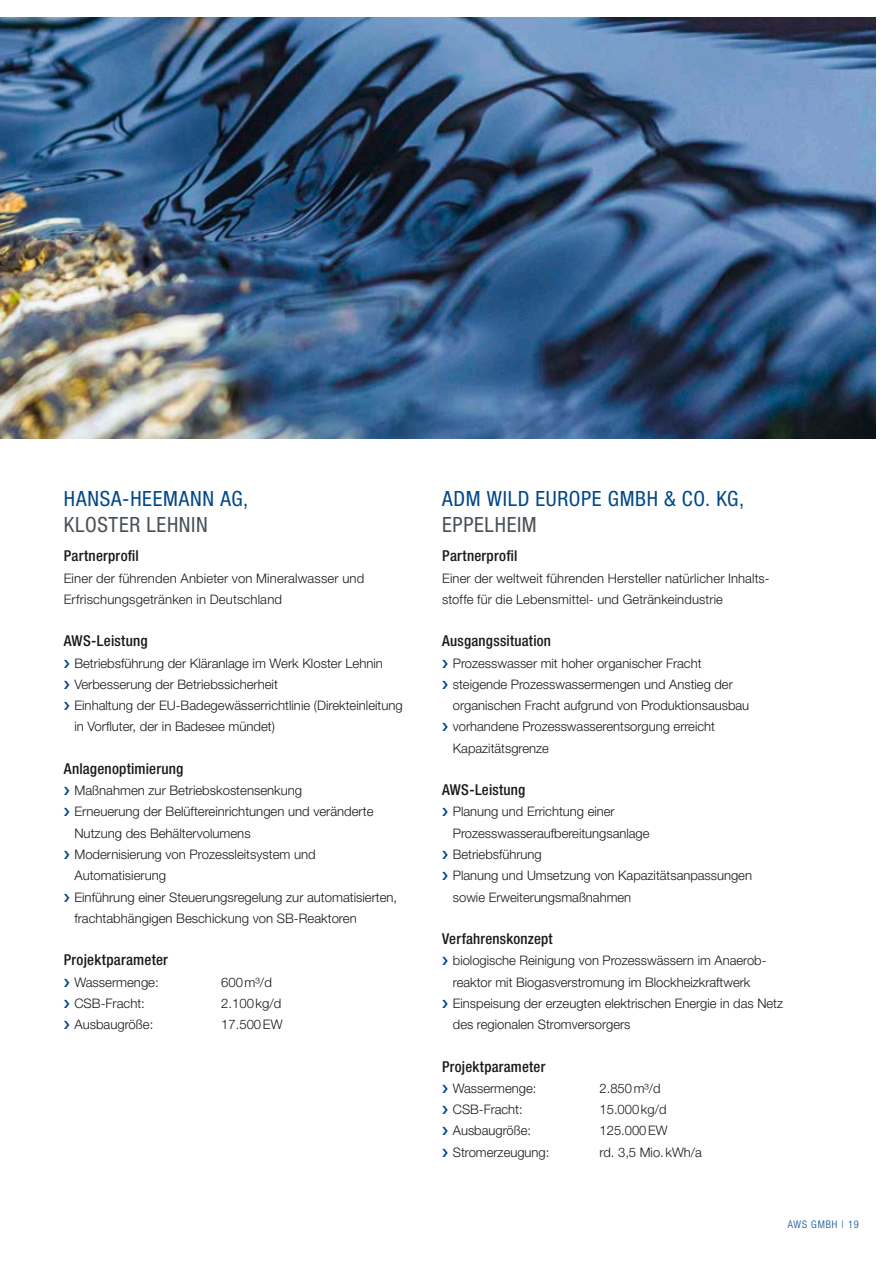
<style>
.page{position:relative;width:893px;height:1263px;background:#fff}
.page>*{position:absolute;margin:0;border:0;box-sizing:border-box;transform-origin:0 0}
.H2-P___GW-Blau{font:condensed 21px/25.5px "Helvetica Neue LT Pro";letter-spacing:.03em;color:#00488b}
.H3-P___schwarz{font:500 condensed 15px "Helvetica Neue LT Pro";letter-spacing:.015em;color:#1a1918}
.B2-P___schwarz_linksb{font:300 13.2px/21.3px "Helvetica Neue LT Pro";color:#1a1918}
.t1{font:300 condensed 10.5px "Helvetica Neue LT Pro";letter-spacing:.08em;color:#00488b}
.s1{color:#495157}
</style>
<div class="page">
<img style="left:0;top:17px;width:876px;height:421px">
<p class="H2-P___GW-Blau" style="left:64px;top:486px;width:186px">HANSA-HEEMANN AG,<br><span class="s1">KLOSTER LEHNIN</span></p>
<p class="H3-P___schwarz" style="left:64px;top:547px;width:77px">Partnerprofil</p>
<p class="B2-P___schwarz_linksb" style="left:64px;top:567px;width:302px">Einer der führenden Anbieter von Mineralwasser und<br>Erfrischungsgetränken in Deutschland</p>
<p class="H3-P___schwarz" style="left:64px;top:632px;width:85px">AWS-Leistung</p>
<p class="B2-P___schwarz_linksb" style="left:74px;top:652px;width:310px">Betriebsführung der Kläranlage im Werk Kloster Lehnin</p>
<p class="B2-P___schwarz_linksb" style="left:74px;top:673px;width:205px">Verbesserung der Betriebssicherheit</p>
<p class="B2-P___schwarz_linksb" style="left:74px;top:694px;width:330px">Einhaltung der EU-Badegewässerrichtlinie (Direkteinleitung in Vorfluter, der in Badesee mündet)</p>
<p class="H3-P___schwarz" style="left:64px;top:760px;width:121px">Anlagenoptimierung</p>
<p class="B2-P___schwarz_linksb" style="left:74px;top:779px;width:229px">Maßnahmen zur Betriebskostensenkung</p>
<p class="B2-P___schwarz_linksb" style="left:74px;top:801px;width:301px">Erneuerung der Belüftereinrichtungen und veränderte<br>Nutzung des Behältervolumens</p>
<p class="B2-P___schwarz_linksb" style="left:74px;top:843px;width:243px">Modernisierung von Prozessleitsystem und<br>Automatisierung</p>
<p class="B2-P___schwarz_linksb" style="left:74px;top:886px;width:324px">Einführung einer Steuerungsregelung zur automatisierten, frachtabhängigen Beschickung von SB-Reaktoren</p>
<p class="H3-P___schwarz" style="left:64px;top:951px;width:106px">Projektparameter</p>
<p class="B2-P___schwarz_linksb" style="left:74px;top:971px;width:86px">Wassermenge:</p>
<p class="B2-P___schwarz_linksb" style="left:221px;top:971px;width:52px">600m³/d</p>
<p class="B2-P___schwarz_linksb" style="left:74px;top:992px;width:72px">CSB-Fracht:</p>
<p class="B2-P___schwarz_linksb" style="left:221px;top:992px;width:62px">2.100kg/d</p>
<p class="B2-P___schwarz_linksb" style="left:74px;top:1013px;width:81px">Ausbaugröße:</p>
<p class="B2-P___schwarz_linksb" style="left:221px;top:1013px;width:63px">17.500EW</p>
<p class="H2-P___GW-Blau" style="left:442px;top:486px;width:303px">ADM WILD EUROPE GMBH &amp; CO. KG,<br><span class="s1">EPPELHEIM</span></p>
<p class="H3-P___schwarz" style="left:442px;top:547px;width:77px">Partnerprofil</p>
<p class="B2-P___schwarz_linksb" style="left:442px;top:567px;width:329px">Einer der weltweit führenden Hersteller natürlicher Inhalts&shy;stoffe für die Lebensmittel- und Getränkeindustrie</p>
<p class="H3-P___schwarz" style="left:442px;top:632px;width:110px">Ausgangssituation</p>
<p class="B2-P___schwarz_linksb" style="left:453px;top:652px;width:250px">Prozesswasser mit hoher organischer Fracht</p>
<p class="B2-P___schwarz_linksb" style="left:453px;top:673px;width:298px">steigende Prozesswassermengen und Anstieg der organischen Fracht aufgrund von Produktionsausbau</p>
<p class="B2-P___schwarz_linksb" style="left:453px;top:716px;width:264px">vorhandene Prozesswasserentsorgung erreicht<br>Kapazitätsgrenze</p>
<p class="H3-P___schwarz" style="left:442px;top:781px;width:85px">AWS-Leistung</p>
<p class="B2-P___schwarz_linksb" style="left:453px;top:801px;width:198px">Planung und Errichtung einer<br>Prozesswasseraufbereitungsanlage</p>
<p class="B2-P___schwarz_linksb" style="left:453px;top:843px;width:90px">Betriebsführung</p>
<p class="B2-P___schwarz_linksb" style="left:453px;top:865px;width:301px">Planung und Umsetzung von Kapazitätsanpassungen sowie Erweiterungsmaßnahmen</p>
<p class="H3-P___schwarz" style="left:442px;top:930px;width:112px">Verfahrenskonzept</p>
<p class="B2-P___schwarz_linksb" style="left:453px;top:950px;width:314px">biologische Reinigung von Prozesswässern im Anaerob&shy;reaktor mit Biogasverstromung im Blockheizkraftwerk</p>
<p class="B2-P___schwarz_linksb" style="left:453px;top:992px;width:332px">Einspeisung der erzeugten elektrischen Energie in das Netz des regionalen Stromversorgers</p>
<p class="H3-P___schwarz" style="left:442px;top:1057px;width:105px">Projektparameter</p>
<p class="B2-P___schwarz_linksb" style="left:453px;top:1077px;width:85px">Wassermenge:</p>
<p class="B2-P___schwarz_linksb" style="left:600px;top:1077px;width:63px">2.850m³/d</p>
<p class="B2-P___schwarz_linksb" style="left:453px;top:1098px;width:71px">CSB-Fracht:</p>
<p class="B2-P___schwarz_linksb" style="left:600px;top:1098px;width:68px">15.000kg/d</p>
<p class="B2-P___schwarz_linksb" style="left:453px;top:1120px;width:80px">Ausbaugröße:</p>
<p class="B2-P___schwarz_linksb" style="left:600px;top:1120px;width:70px">125.000EW</p>
<p class="B2-P___schwarz_linksb" style="left:453px;top:1141px;width:98px">Stromerzeugung:</p>
<p class="B2-P___schwarz_linksb" style="left:600px;top:1141px;width:104px">rd. 3,5 Mio.kWh/a</p>
<p class="t1" style="left:788px;top:1218px;width:73px">AWS GMBH | 19</p>
</div>
